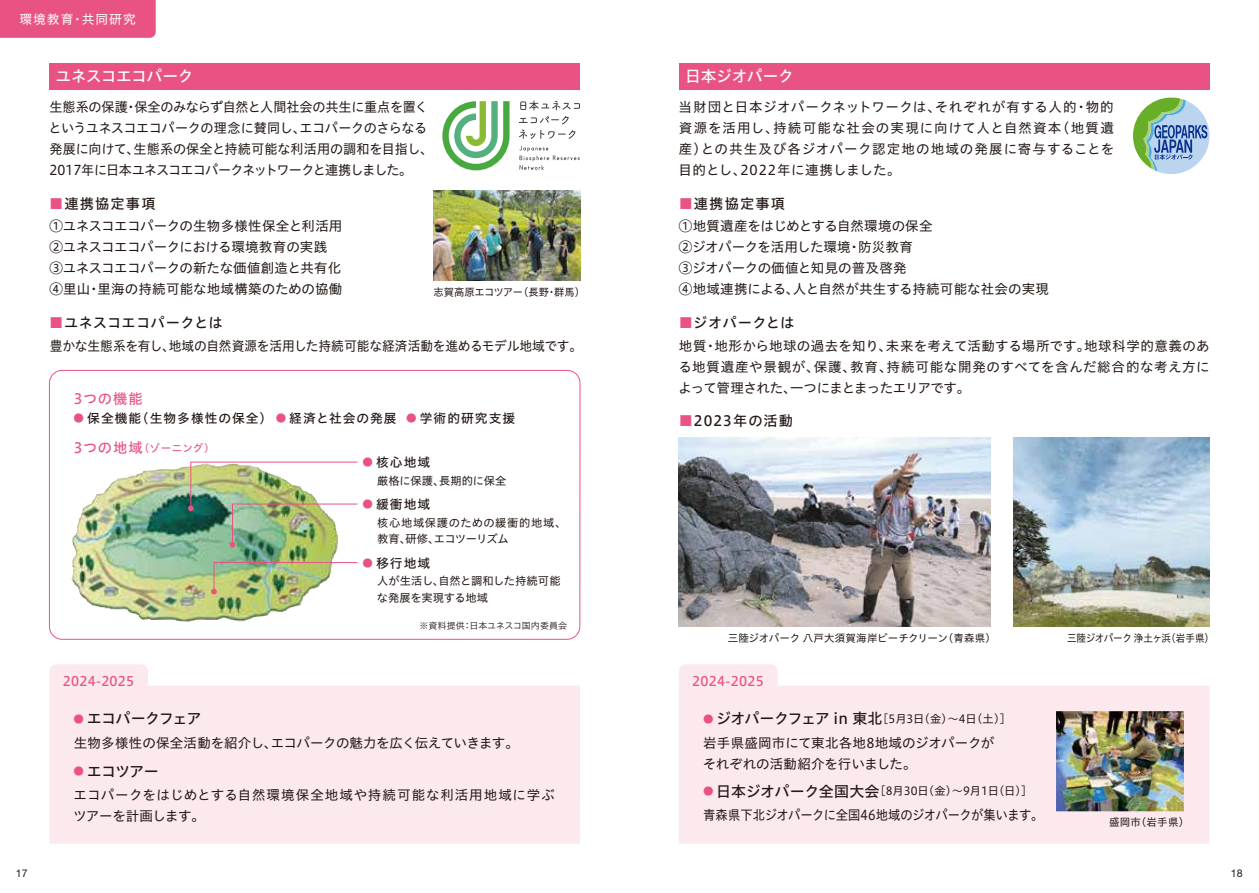
<style>
.page{position:relative;width:1259px;height:893px;background:#fff}
.page>*{position:absolute;margin:0;border:0;box-sizing:border-box;transform-origin:0 0}
.t1{font:15.75px "Hiragino UD Sans Std W5";letter-spacing:-.025em;color:#fff}
.t2{font:15px "Hiragino UD Sans Std W5";letter-spacing:-.05em;color:#221815}
.t3{font:14.25px "Hiragino UD Sans Std W5";letter-spacing:.07em;color:#221815}
.t4{font:14.25px "Hiragino UD Sans Std W5";letter-spacing:.01em;color:#221815}
.t5{font:14.25px "Hiragino UD Sans Std W5";letter-spacing:.025em;color:#221815}
.t6{font:14.25px "Hiragino UD Sans Std W5";letter-spacing:.055em;color:#e95383}
.t7{font:13.5px/21px "Hiragino UD Sans Std W4";color:#221815}
.t8{font:13.5px/21px "Hiragino UD Sans Std W4";letter-spacing:-.025em;color:#221815}
.t9{font:13.5px/21px "Hiragino UD Sans Std W4";letter-spacing:.05em;color:#221815}
.t10{font:13.5px "Hiragino UD Sans Std W4";color:#221815;scale:.94 1}
.t11{font:13.5px "Hiragino UD Sans Std W4";color:#221815;scale:.91 1}
.t12{font:13.2px "Hiragino UD Sans Std W5";letter-spacing:.02em;color:#e95383}
.t13{font:12.75px "Hiragino UD Sans Std W5";letter-spacing:.08em;color:#221815}
.t14{font:12.75px "Hiragino UD Sans Std W4";letter-spacing:.08em;color:#fff}
.t15{font:11.25px/16.5px "Hiragino UD Sans Std W4";letter-spacing:-.005em;color:#221815}
.t16{font:11.25px/16.5px "Hiragino UD Sans Std W4";letter-spacing:.045em;color:#221815}
.t17{font:10.65px "Helvetica Neue LT Std";color:#221815}
.t18{font:10.5px "Hiragino UD Sans Std W4";color:#221815}
.t19{font:10.5px "Hiragino UD Sans Std W4";letter-spacing:-.04em;color:#221815;scale:.91 1}
.t20{font:10.5px "Hiragino UD Sans Std W5";letter-spacing:.025em;color:#e95383}
.t21{font:9px "Hiragino UD Sans Std W3";letter-spacing:.005em;color:#221815}
.s1{color:#e95383}
.s2{font-size:10.5px;color:#e95383}
.s3{font-size:14.25px}
.s4{font-family:"Hiragino UD Sans Std W5";font-size:10.5px;color:#e95383}
.s5{font-family:"Hiragino UD Sans Std W5";font-size:15px}
</style>
<div class="page">
<div style="left:49px;top:686px;width:531px;height:158px;background:#fce9ed"></div>
<div style="left:679px;top:686px;width:530px;height:158px;background:#fce9ed"></div>
<img style="left:1056px;top:711px;width:128px;height:100px">
<div style="left:49px;top:63px;width:531px;height:27px;background:#e95383"></div>
<div style="left:679px;top:63px;width:530px;height:27px;background:#e95383"></div>
<div style="left:49px;top:664px;width:99px;height:22px;background:#fce9ed"></div>
<div style="left:679px;top:664px;width:98px;height:22px;background:#fce9ed"></div>
<div style="left:0;top:0;width:156px;height:38px;background:#e95383"></div>
<img style="left:679px;top:437px;width:312px;height:190px">
<svg style="left:519px;top:146px;width:60px;height:24px"></svg>
<svg style="left:520px;top:101px;width:60px;height:9px"></svg>
<svg style="left:519px;top:116px;width:50px;height:8px"></svg>
<svg style="left:519px;top:130px;width:56px;height:9px"></svg>
<svg style="left:442px;top:101px;width:67px;height:69px"></svg>
<svg style="left:1133px;top:98px;width:76px;height:76px"></svg>
<img style="left:1013px;top:437px;width:196px;height:190px">
<img style="left:433px;top:191px;width:147px;height:90px">
<img style="left:71px;top:466px;width:267px;height:156px">
<img style="left:188px;top:461px;width:170px;height:86px">
<img style="left:211px;top:562px;width:147px;height:32px">
<div style="left:49px;top:370px;width:531px;height:269px;border:1px solid #e95383;border-radius:13px"></div>
<p class="t14" style="left:19px;top:9px;width:118px">環境教育・共同研究</p>
<p class="t1" style="left:56px;top:64px;width:139px">ユネスコエコパーク</p>
<p class="t8" style="left:49px;top:96px;width:386px">生態系の保護・保全のみならず自然と人間社会の共生に重点を置くというユネスコエコパークの理念に賛同し、エコパークのさらなる発展に向けて、生態系の保全と持続可能な利活用の調和を目指し、2017年に日本ユネスコエコパークネットワークと連携しました。</p>
<p class="t3" style="left:49px;top:193px;width:108px"><span class="s1">■</span>連携協定事項</p>
<p class="t7" style="left:49px;top:214px;width:294px">①ユネスコエコパークの生物多様性保全と利活用<br>②ユネスコエコパークにおける環境教育の実践<br>③ユネスコエコパークの新たな価値創造と共有化<br>④里山・里海の持続可能な地域構築のための協働</p>
<p class="t4" style="left:49px;top:312px;width:175px"><span class="s1">■</span>ユネスコエコパークとは</p>
<p class="t18" style="left:434px;top:284px;width:153px">志賀高原エコツアー（長野・群馬）</p>
<p class="t10" style="left:50px;top:336px;width:568px">豊かな生態系を有し、地域の自然資源を活用した持続可能な経済活動を進めるモデル地域です。</p>
<p class="t6" style="left:74px;top:388px;width:71px">3つの機能</p>
<p class="t13" style="left:74px;top:408px;width:443px"><span class="s2">●</span> 保全機能（生物多様性の保全） <span class="s2">●</span> 経済と社会の発展 <span class="s2">●</span> 学術的研究支援</p>
<p class="t20" style="left:74px;top:440px;width:143px"><span class="s3">3つの地域</span>（ゾーニング）</p>
<p class="t13" style="left:362px;top:452px;width:69px"><span class="s2">●</span> 核心地域</p>
<p class="t15" style="left:377px;top:471px;width:131px">厳格に保護、長期的に保全</p>
<p class="t13" style="left:362px;top:494px;width:69px"><span class="s2">●</span> 緩衝地域</p>
<p class="t16" style="left:377px;top:513px;width:191px">核心地域保護のための緩衝的地域、教育、研修、エコツーリズム</p>
<p class="t13" style="left:362px;top:553px;width:69px"><span class="s2">●</span> 移行地域</p>
<p class="t15" style="left:377px;top:572px;width:185px">人が生活し、自然と調和した持続可能な発展を実現する地域</p>
<p class="t21" style="left:419px;top:619px;width:149px">※資料提供：日本ユネスコ国内委員会</p>
<p class="t1" style="left:685px;top:64px;width:111px">日本ジオパーク</p>
<p class="t7" style="left:678px;top:96px;width:437px;text-align:justify">当財団と日本ジオパークネットワークは、それぞれが有する人的・物的資源を活用し、持続可能な社会の実現に向けて人と自然資本（地質遺産）との共生及び各ジオパーク認定地の地域の発展に寄与することを目的とし、2022年に連携しました。</p>
<p class="t3" style="left:679px;top:193px;width:108px"><span class="s1">■</span>連携協定事項</p>
<p class="t7" style="left:679px;top:214px;width:371px">①地質遺産をはじめとする自然環境の保全<br>②ジオパークを活用した環境・防災教育<br>③ジオパークの価値と知見の普及啓発<br>④地域連携による、人と自然が共生する持続可能な社会の実現</p>
<p class="t5" style="left:679px;top:312px;width:117px"><span class="s1">■</span>ジオパークとは</p>
<p class="t7" style="left:678px;top:335px;width:533px;text-align:justify">地質・地形から地球の過去を知り、未来を考えて活動する場所です。地球科学的意義のある地質遺産や景観が、保護、教育、持続可能な開発のすべてを含んだ総合的な考え方によって管理された、一つにまとまったエリアです。</p>
<p class="t3" style="left:679px;top:409px;width:116px"><span class="s1">■</span>2023年の活動</p>
<p class="t18" style="left:727px;top:630px;width:270px">三陸ジオパーク 八戸大須賀海岸ビーチクリーン（青森県）</p>
<p class="t19" style="left:1067px;top:630px;width:163px">三陸ジオパーク 浄土ヶ浜（岩手県）</p>
<p class="t12" style="left:63px;top:671px;width:73px">2024-2025</p>
<p class="t12" style="left:692px;top:671px;width:73px">2024-2025</p>
<p class="t2" style="left:74px;top:707px;width:129px"><span class="s2">●</span> エコパークフェア</p>
<p class="t7" style="left:74px;top:731px;width:447px">生物多様性の保全活動を紹介し、エコパークの魅力を広く伝えていきます。</p>
<p class="t2" style="left:74px;top:760px;width:87px"><span class="s2">●</span> エコツアー</p>
<p class="t9" style="left:73px;top:784px;width:483px">エコパークをはじめとする自然環境保全地域や持続可能な利活用地域に学ぶツアーを計画します。</p>
<p class="t15" style="left:703px;top:710px;width:309px"><span class="s4">●</span> <span class="s5">ジオパークフェア in 東北</span>［5月3日（金）～4日（土）］</p>
<p class="t7" style="left:703px;top:731px;width:293px">岩手県盛岡市にて東北各地8地域のジオパークがそれぞれの活動紹介を行いました。</p>
<p class="t15" style="left:703px;top:782px;width:331px"><span class="s4">●</span> <span class="s5">日本ジオパーク全国大会</span>［8月30日（金）～9月1日（日）］</p>
<p class="t11" style="left:703px;top:804px;width:375px">青森県下北ジオパークに全国46地域のジオパークが集います。</p>
<p class="t18" style="left:1109px;top:814px;width:82px">盛岡市（岩手県）</p>
<p class="t17" style="left:16px;top:867px;width:14px">17</p>
<p class="t17" style="left:1230px;top:867px;width:14px">18</p>
</div>
